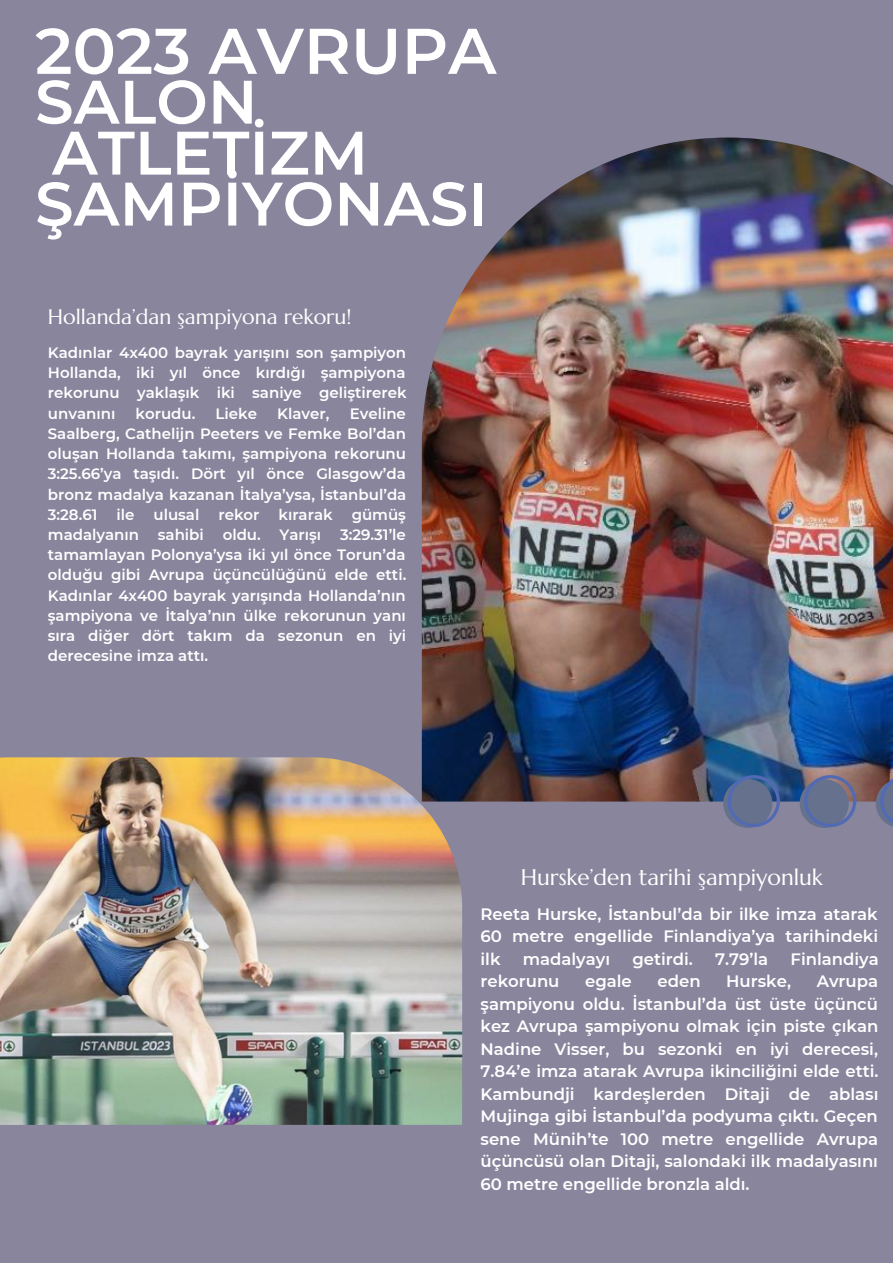
<style>
.page{position:relative;width:893px;height:1264px;background:#fff}
.page>*{position:absolute;margin:0;border:0;box-sizing:border-box;transform-origin:0 0}
.t1{font:600 64.35px "Montserrat";color:#fff}
.t2{font:600 61.2px/51px "Montserrat";color:#fff}
.t3{font:22.5px "Marcellus";color:#fff}
.t4{font:21px "Marcellus";color:#fff}
.t5{font:600 16.5px/22.5px "Montserrat";color:#fff;text-align:justify}
.t6{font:600 15px/20.2px "Montserrat";color:#fff;text-align:justify}
</style>
<div class="page">
<div style="left:0;top:0;width:892px;height:1262px;background:#88859d"></div>
<img style="left:422px;top:137px;width:470px;height:664px">
<img style="left:0;top:757px;width:462px;height:367px">
<div style="left:723px;top:779px;width:49px;height:48px;background:#65718d;border-radius:50%"></div>
<svg style="left:799px;top:779px;width:49px;height:48px"></svg>
<svg style="left:726px;top:775px;width:54px;height:53px"></svg>
<svg style="left:803px;top:775px;width:53px;height:53px;background:#6c7290"></svg>
<svg style="left:875px;top:775px;width:17px;height:51px"></svg>
<h1 class="t1" style="left:35px;top:12px;width:463px">2023 AVRUPA</h1>
<h2 class="t2" style="left:35px;top:76px;width:454px">SALON<br>ATLETİZM<br>ŞAMPİYONASI</h2>
<h3 class="t4" style="left:48px;top:304px;width:305px">Hollanda’dan şampiyona rekoru!</h3>
<p class="t6" style="left:48px;top:342px;width:360px">Kadınlar 4x400 bayrak yarışını son şampiyon Hollanda, iki yıl önce kırdığı şampiyona rekorunu yaklaşık iki</p>
<p class="t6" style="left:252px;top:383px;width:156px">saniye geliştirerek</p>
<p class="t6" style="left:48px;top:403px;width:360px;text-indent:302px">Eveline Saalberg, Cathelijn Peeters ve Femke Bol’dan oluşan Hollanda takımı, şampiyona rekorunu 3:25.66’ya taşıdı. Dört yıl önce Glasgow’da bronz madalya kazanan İtalya’ysa, İstanbul’da 3:28.61</p>
<p class="t6" style="left:48px;top:403px;width:69px">unvanını</p>
<p class="t6" style="left:135px;top:403px;width:61px">korudu.</p>
<p class="t6" style="left:215px;top:403px;width:43px">Lieke</p>
<p class="t6" style="left:277px;top:403px;width:54px">Klaver,</p>
<p class="t6" style="left:116px;top:504px;width:19px">ile</p>
<p class="t6" style="left:153px;top:504px;width:47px">ulusal</p>
<p class="t6" style="left:218px;top:504px;width:43px">rekor</p>
<p class="t6" style="left:278px;top:504px;width:56px">kırarak</p>
<p class="t6" style="left:351px;top:504px;width:56px">gümüş</p>
<p class="t6" style="left:48px;top:524px;width:93px">madalyanın</p>
<p class="t6" style="left:158px;top:524px;width:45px">sahibi</p>
<p class="t6" style="left:223px;top:524px;width:40px">oldu.</p>
<p class="t6" style="left:279px;top:524px;width:43px">Yarışı</p>
<p class="t6" style="left:48px;top:524px;width:360px;text-align:left;text-indent:292px">3:29.31’le tamamlayan Polonya’ysa iki yıl önce Torun’da olduğu gibi Avrupa üçüncülüğünü elde etti.<br>Kadınlar 4x400 bayrak yarışında Hollanda’nın şampiyona ve İtalya’nın ülke rekorunun yanı sıra diğer dört takım da sezonun en iyi derecesine imza attı.</p>
<h3 class="t3" style="left:520px;top:862px;width:303px">Hurske’den tarihi şampiyonluk</h3>
<p class="t5" style="left:480px;top:902px;width:398px;text-align:left">Reeta Hurske, İstanbul’da bir ilke imza atarak<br>60 metre engellide Finlandiya’ya tarihindeki ilk</p>
<p class="t5" style="left:523px;top:947px;width:89px">madalyayı</p>
<p class="t5" style="left:632px;top:947px;width:62px">getirdi.</p>
<p class="t5" style="left:715px;top:947px;width:55px">7.79’la</p>
<p class="t5" style="left:790px;top:947px;width:90px">Finlandiya</p>
<p class="t5" style="left:480px;top:970px;width:80px">rekorunu</p>
<p class="t5" style="left:585px;top:970px;width:48px">egale</p>
<p class="t5" style="left:657px;top:970px;width:45px">eden</p>
<p class="t5" style="left:726px;top:970px;width:66px">Hurske,</p>
<p class="t5" style="left:480px;top:970px;width:399px;text-indent:336px">Avrupa şampiyonu oldu. İstanbul’da üst üste üçüncü kez Avrupa şampiyonu olmak için piste çıkan Nadine Visser, bu sezonki en iyi derecesi, 7.84’e imza atarak Avrupa ikinciliğini elde etti.<br>Kambundji</p>
<p class="t5" style="left:593px;top:1082px;width:175px">kardeşlerden Ditaji</p>
<p class="t5" style="left:480px;top:1082px;width:399px;text-indent:308px">de ablası Mujinga gibi İstanbul’da podyuma çıktı. Geçen sene Münih’te 100 metre engellide Avrupa üçüncüsü olan Ditaji, salondaki ilk madalyasını 60 metre engellide bronzla aldı.</p>
</div>
